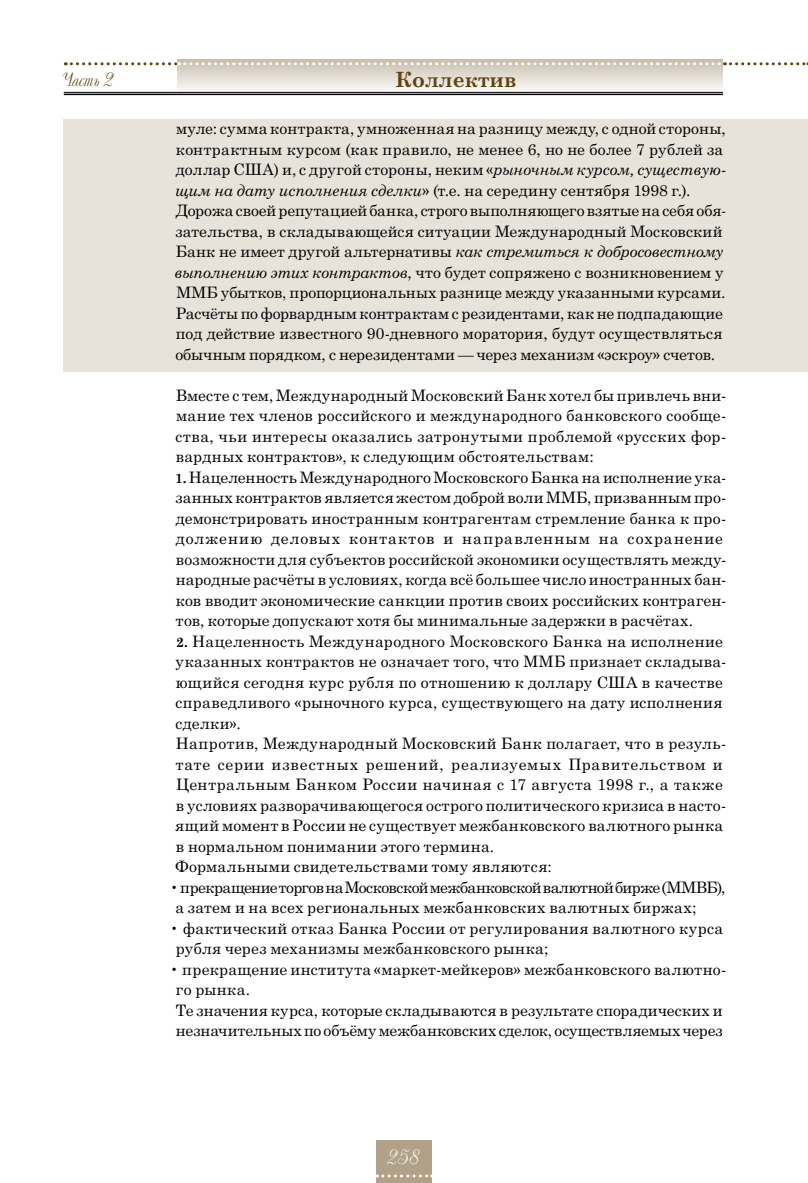
<style>
.page{position:relative;width:808px;height:1183px;background:#fff}
.page>*{position:absolute;margin:0;border:0;box-sizing:border-box;transform-origin:0 0}
.t1{font:700 21px "Century Schoolbook Cyr";color:#614310}
.t2{font:21px "Decor C";color:#fff}
.t3{font:19.5px "Decor C";color:#614310}
.t4{font:15.75px/20.5px "Century Schoolbook Cyr";letter-spacing:.015em;color:#000}
.t5{font:15.75px/20.5px "Century Schoolbook Cyr";letter-spacing:-.015em;color:#000}
.s1{font-family:"Century Schoolbook Cyr Inc"}
.s2{font-weight:700;font-size:13.5px}
</style>
<div class="page">
<div style="left:64px;top:119px;width:744px;height:252px;background:#e7e3db"></div>
<svg style="left:177px;top:60px;width:546px;height:34px;background:#e0dbd3"></svg>
<div style="left:376px;top:1140px;width:56px;height:42px;background:#b0a188"></div>
<hr style="left:64px;top:92px;width:659px;height:1px;background:#000">
<hr style="left:64px;top:94px;width:659px;height:1px;background:#000">
<svg style="left:65px;top:62px;width:743px;height:3px"></svg>
<svg style="left:377px;top:1174px;width:55px;height:3px"></svg>
<p class="t3" style="left:62px;top:68px;width:54px">Часть 2</p>
<h1 class="t1" style="left:395px;top:67px;width:123px">Коллектив</h1>
<p class="t4" style="left:175px;top:118px;width:553px">муле: сумма контракта, умноженная на разницу между, с одной стороны, контрактным курсом (как правило, не менее 6, но не более 7 рублей за доллар США) и, с другой стороны, неким «<span class="s1">рыночным курсом, существую&shy;щим на дату исполнения сделки</span>» (т.е. на середину сентября 1998 г.).<br>Дорожа своей репутацией банка, строго выполняющего взятые на себя обя&shy;зательства, в складывающейся ситуации Международный Московский Банк не имеет другой альтернативы <span class="s1">как стремиться к добросовестному выполнению этих контрактов</span>, что будет сопряжено с возникновением у ММБ убытков, пропорциональных разнице между указанными курсами.<br>Расчёты по форвардным контрактам с резидентами, как не подпадающие под действие известного 90-дневного моратория, будут осуществляться обычным порядком, с нерезидентами — через механизм «эскроу» счетов.</p>
<p class="t4" style="left:175px;top:384px;width:552px;text-align:justify">Вместе с тем, Международный Московский Банк хотел бы привлечь вни&shy;мание тех членов российского и международного банковского сообще&shy;ства, чьи интересы оказались затронутыми проблемой «русских фор&shy;вардных контрактов», к следующим обстоятельствам:</p>
<p class="t4" style="left:175px;top:466px;width:552px"><span class="s2">1.</span> Нацеленность Международного Московского Банка на исполнение ука&shy;занных контрактов является жестом доброй воли ММБ, призванным про&shy;демонстрировать иностранным контрагентам стремление банка к про&shy;должению деловых контактов и направленным на сохранение возможности для субъектов российской экономики осуществлять между&shy;народные расчёты в условиях, когда всё большее число иностранных бан&shy;ков вводит экономические санкции против своих российских контраген&shy;тов, которые допускают хотя бы минимальные задержки в расчётах.</p>
<p class="t4" style="left:175px;top:630px;width:552px"><span class="s2">2.</span> Нацеленность Международного Московского Банка на исполнение указанных контрактов не означает того, что ММБ признает складыва&shy;ющийся сегодня курс рубля по отношению к доллару США в качестве справедливого «рыночного курса, существующего на дату исполнения сделки».<br>Напротив, Международный Московский Банк полагает, что в резуль&shy;тате серии известных решений, реализуемых Правительством и Центральным Банком России начиная с 17 августа 1998 г., а также в условиях разворачивающегося острого политического кризиса в насто&shy;ящий момент в России не существует межбанковского валютного рынка в нормальном понимании этого термина.<br>Формальными свидетельствами тому являются:</p>
<p class="t5" style="left:175px;top:876px;width:552px;text-indent:-6px">• прекращение торгов на Московской межбанковской валютной бирже (ММВБ), а затем и на всех региональных межбанковских валютных биржах;</p>
<p class="t4" style="left:176px;top:917px;width:549px;text-indent:-6px">• фактический отказ Банка России от регулирования валютного курса рубля через механизмы межбанковского рынка;</p>
<p class="t4" style="left:176px;top:958px;width:552px;text-indent:-6px">• прекращение института «маркет-мейкеров» межбанковского валютно&shy;го рынка.<br>Те значения курса, которые складываются в результате спорадических и незначительных по объёму межбанковских сделок, осуществляемых через</p>
<h1 class="t2" style="left:388px;top:1144px;width:34px">258</h1>
</div>
